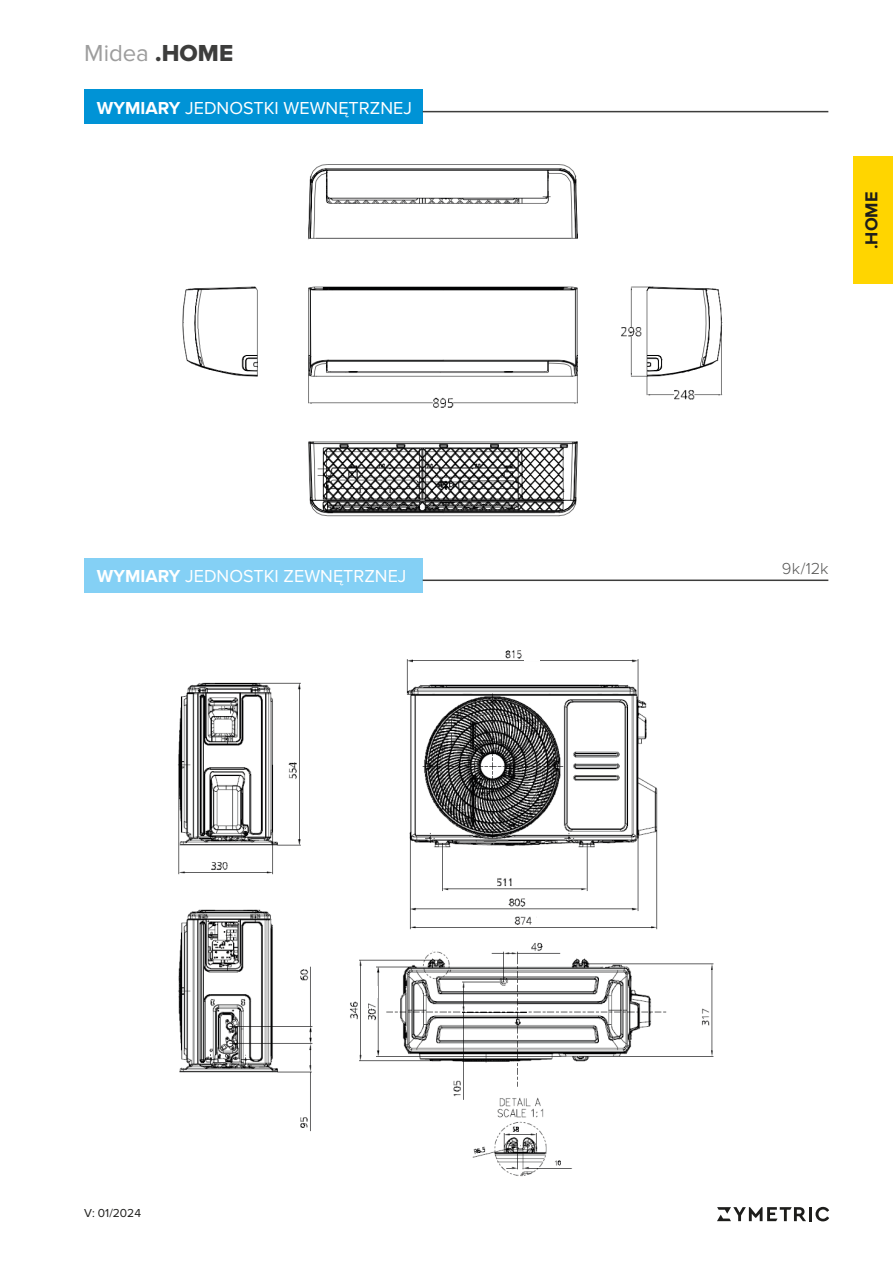
<style>
.page{position:relative;width:893px;height:1263px;background:#fff}
.page>*{position:absolute;margin:0;border:0;box-sizing:border-box;transform-origin:0 0}
.t1{font:24px "Proxima Nova";letter-spacing:-.005em;color:#9d9d9d}
.t2{font:18px "Proxima Nova";color:#fff}
.t3{font:700 18px "Proxima Nova";color:#1d1d1b}
.t4{font:300 16.5px "Proxima Nova";color:#575756}
.t5{font:12px "Proxima Nova";color:#1d1d1b}
.s1{font-family:"Proxima Nova Extrabld";color:#3d3d3c}
.s2{font-weight:700}
</style>
<div class="page">
<hr style="left:809px;top:1207px;width:3px;height:14px;background:#1d1d1b">
<svg style="left:815px;top:1207px;width:14px;height:14px"></svg>
<svg style="left:717px;top:1207px;width:89px;height:14px"></svg>
<div style="left:84px;top:89px;width:339px;height:34px;background:#0093d6"></div>
<hr style="left:423px;top:111px;width:405px;height:1px;background:#3d3d3c">
<div style="left:84px;top:558px;width:339px;height:34px;background:#84d0f5"></div>
<hr style="left:423px;top:579px;width:405px;height:2px;background:#3d3d3c">
<div style="left:854px;top:157px;width:39px;height:127px;background:#ffd500"></div>
<img style="left:182px;top:164px;width:541px;height:353px">
<img style="left:178px;top:650px;width:536px;height:527px">
<div style="left:524px;top:649px;width:16px;height:11px;background:#fff"></div>
<div style="left:282px;top:747px;width:16px;height:11px;background:#fff"></div>
<div style="left:231px;top:860px;width:16px;height:12px;background:#fff"></div>
<div style="left:313px;top:1028px;width:16px;height:42px;background:#fff"></div>
<div style="left:518px;top:876px;width:16px;height:12px;background:#fff"></div>
<div style="left:527px;top:896px;width:16px;height:11px;background:#fff"></div>
<div style="left:537px;top:916px;width:16px;height:11px;background:#fff"></div>
<div style="left:546px;top:940px;width:16px;height:12px;background:#fff"></div>
<div style="left:446px;top:1064px;width:16px;height:13px;background:#fff"></div>
<div style="left:694px;top:993px;width:16px;height:12px;background:#fff"></div>
<div style="left:341px;top:987px;width:16px;height:12px;background:#fff"></div>
<div style="left:362px;top:986px;width:16px;height:11px;background:#fff"></div>
<div style="left:561px;top:1155px;width:16px;height:11px;background:#fff"></div>
<div style="left:520px;top:1126px;width:9px;height:7px;background:#fff"></div>
<div style="left:416px;top:940px;width:16px;height:12px;background:#fff"></div>
<h1 class="t1" style="left:84px;top:39px;width:150px">Midea <span class="s1">.HOME</span></h1>
<p class="t2" style="left:97px;top:97px;width:316px"><span class="s2">WYMIARY</span> JEDNOSTKI WEWNĘTRZNEJ</p>
<p class="t2" style="left:97px;top:566px;width:311px"><span class="s2">WYMIARY</span> JEDNOSTKI ZEWNĘTRZNEJ</p>
<p class="t5" style="left:84px;top:1206px;width:58px">V: 01/2024</p>
<p class="t3" style="left:861px;top:249px;width:59px;rotate:-90deg">.HOME</p>
<p class="t4" style="left:782px;top:561px;width:48px">9k/12k</p>
</div>
